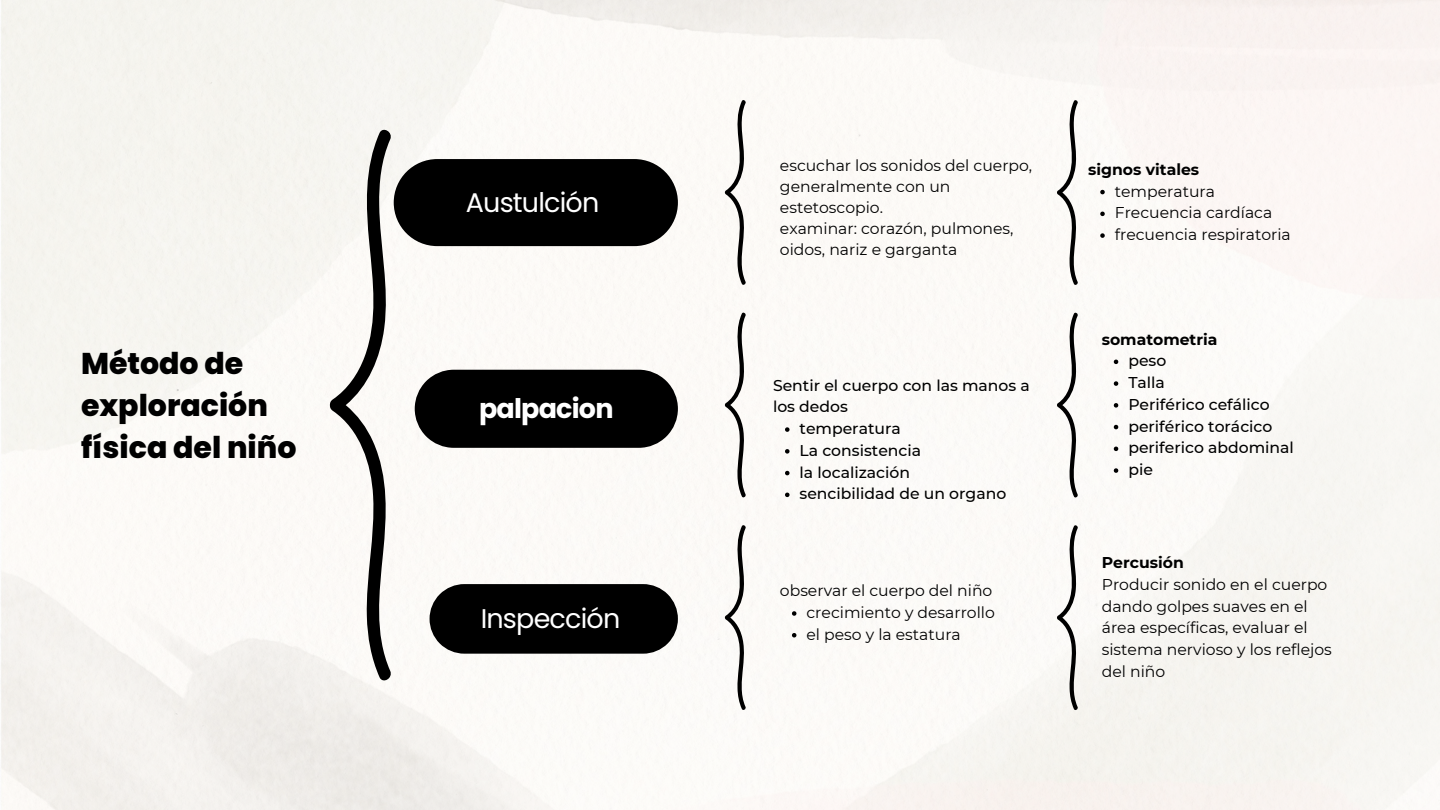
<style>
.page{position:relative;width:1440px;height:810px;background:#fff}
.page>*{position:absolute;margin:0;border:0;box-sizing:border-box;transform-origin:0 0}
.t1{font:800 30px/42px "Poppins";color:#000}
.t2{font:27px "Poppins";letter-spacing:-.03em;color:#fff}
.t3{font:700 27px "Poppins";letter-spacing:-.03em;color:#fff}
.t4{font:15.6px/21.8px "Montserrat";color:#000}
.t5{font:500 15.6px/21.8px "Montserrat";color:#000}
.t6{font:700 15.6px "Montserrat";color:#000}
</style>
<div class="page">
<div style="left:1px;top:0;width:1439px;height:810px;background:#fbf8f5"></div>
<div style="left:394px;top:159px;width:284px;height:87px;background:#000;border-radius:44px"></div>
<svg style="left:415px;top:370px;width:263px;height:78px;background:#10100f"></svg>
<svg style="left:430px;top:584px;width:248px;height:70px;background:#101010"></svg>
<svg style="left:330px;top:126px;width:63px;height:558px"></svg>
<svg style="left:725px;top:99px;width:22px;height:187px"></svg>
<svg style="left:1057px;top:99px;width:22px;height:187px"></svg>
<svg style="left:725px;top:311px;width:22px;height:188px"></svg>
<svg style="left:1057px;top:311px;width:22px;height:188px"></svg>
<svg style="left:725px;top:524px;width:22px;height:187px"></svg>
<svg style="left:1057px;top:524px;width:22px;height:187px"></svg>
<svg style="left:1114px;top:360px;width:4px;height:4px"></svg>
<svg style="left:1114px;top:381px;width:4px;height:5px"></svg>
<svg style="left:1114px;top:403px;width:4px;height:5px"></svg>
<svg style="left:1114px;top:425px;width:4px;height:4px"></svg>
<svg style="left:1114px;top:447px;width:4px;height:4px"></svg>
<svg style="left:1114px;top:468px;width:4px;height:5px"></svg>
<svg style="left:785px;top:427px;width:5px;height:5px"></svg>
<svg style="left:785px;top:449px;width:5px;height:5px"></svg>
<svg style="left:785px;top:471px;width:5px;height:4px"></svg>
<svg style="left:785px;top:493px;width:5px;height:4px"></svg>
<svg style="left:792px;top:611px;width:4px;height:5px"></svg>
<svg style="left:792px;top:633px;width:4px;height:4px"></svg>
<svg style="left:1100px;top:190px;width:5px;height:4px"></svg>
<svg style="left:1100px;top:212px;width:5px;height:4px"></svg>
<svg style="left:1100px;top:233px;width:5px;height:5px"></svg>
<p class="t1" style="left:81px;top:342px;width:217px">Método de exploración física del niño</p>
<p class="t2" style="left:466px;top:184px;width:135px">Austulción</p>
<h1 class="t3" style="left:479px;top:390px;width:136px">palpacion</h1>
<p class="t2" style="left:481px;top:600px;width:141px">Inspección</p>
<h3 class="t4" style="left:780px;top:154px;width:254px;line-height:21.1px">escuchar los sonidos del cuerpo, generalmente con un estetoscopio.</h3>
<h2 class="t4" style="left:780px;top:218px;width:235px;line-height:21.1px">examinar: corazón, pulmones, oidos, nariz e garganta</h2>
<p class="t5" style="left:773px;top:374px;width:258px">Sentir el cuerpo con las manos a los dedos</p>
<h4 class="t5" style="left:800px;top:418px;width:103px">temperatura</h4>
<p class="t5" style="left:800px;top:439px;width:123px">La consistencia</p>
<p class="t5" style="left:800px;top:461px;width:112px">la localización</p>
<p class="t5" style="left:800px;top:483px;width:208px">sencibilidad de un organo</p>
<p class="t4" style="left:780px;top:580px;width:214px">observar el cuerpo del niño</p>
<p class="t4" style="left:807px;top:602px;width:190px">crecimiento y desarrollo</p>
<h4 class="t4" style="left:807px;top:623px;width:156px">el peso y la estatura</h4>
<p class="t6" style="left:1088px;top:160px;width:113px">signos vitales</p>
<p class="t4" style="left:1115px;top:180px;width:102px">temperatura</p>
<p class="t4" style="left:1115px;top:202px;width:159px">Frecuencia cardíaca</p>
<p class="t4" style="left:1115px;top:224px;width:178px">frecuencia respiratoria</p>
<h3 class="t6" style="left:1102px;top:329px;width:117px">somatometria</h3>
<p class="t5" style="left:1128px;top:350px;width:39px">peso</p>
<p class="t5" style="left:1128px;top:372px;width:38px">Talla</p>
<p class="t5" style="left:1128px;top:393px;width:143px">Periférico cefálico</p>
<p class="t5" style="left:1128px;top:415px;width:146px">periférico torácico</p>
<h4 class="t5" style="left:1128px;top:437px;width:167px">periferico abdominal</h4>
<p class="t5" style="left:1128px;top:459px;width:26px">pie</p>
<p class="t6" style="left:1102px;top:553px;width:84px">Percusión</p>
<p class="t4" style="left:1102px;top:573px;width:232px">Producir sonido en el cuerpo dando golpes suaves en el área específicas, evaluar el sistema nervioso y los reflejos del niño</p>
</div>
